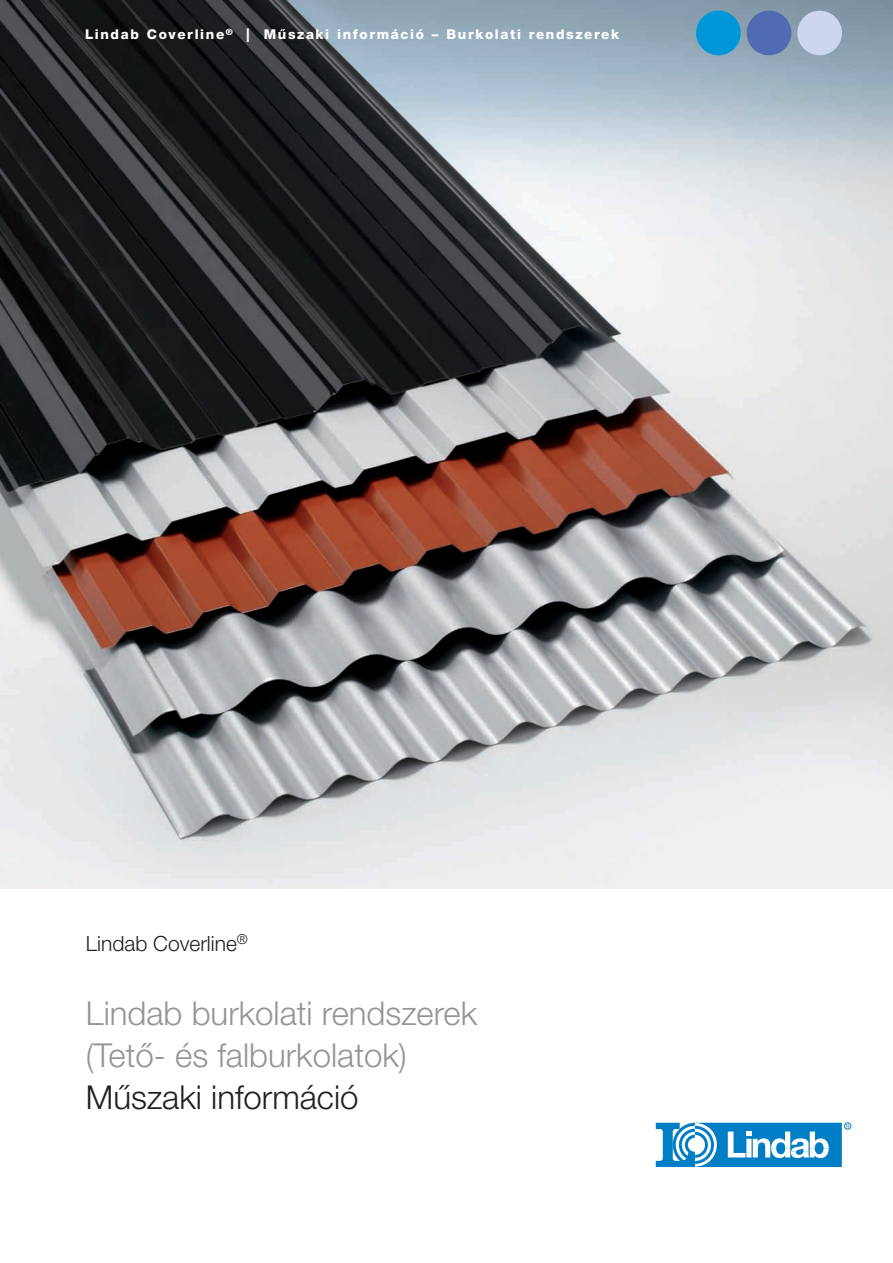
<style>
.page{position:relative;width:893px;height:1263px;background:#fff}
.page>*{position:absolute;margin:0;border:0;box-sizing:border-box;transform-origin:0 0}
.t1{font:300 33px/42px "Helvetica Neue LT Pro";color:#939598}
.t2{font:300 33px "Helvetica Neue LT Pro";color:#231f20}
.t3{font:300 21px "Helvetica Neue LT Pro";color:#231f20}
.t4{font:800 13.5px "Helvetica Neue LT Pro";letter-spacing:.12em;color:#fff}
</style>
<div class="page">
<img style="left:0;top:0;width:893px;height:889px">
<div style="left:696px;top:11px;width:45px;height:44px;background:#0196d7;border-radius:50%"></div>
<div style="left:747px;top:11px;width:44px;height:44px;background:#516bb3;border-radius:50%"></div>
<div style="left:797px;top:11px;width:45px;height:44px;background:#ccd6ec;border-radius:50%"></div>
<div style="left:844px;top:1123px;width:7px;height:6px;border:1px solid #007ec5;border-radius:50%"></div>
<svg style="left:656px;top:1123px;width:193px;height:44px"></svg>
<p class="t4" style="left:85px;top:27px;width:535px">Lindab Coverline<sup>®</sup> | Műszaki információ – Burkolati rendszerek</p>
<h2 class="t3" style="left:86px;top:930px;width:163px">Lindab Coverline<sup>®</sup></h2>
<h1 class="t1" style="left:86px;top:992px;width:393px">Lindab burkolati rendszerek (Tető- és falburkolatok)</h1>
<h1 class="t2" style="left:86px;top:1077px;width:274px">Műszaki információ</h1>
</div>
